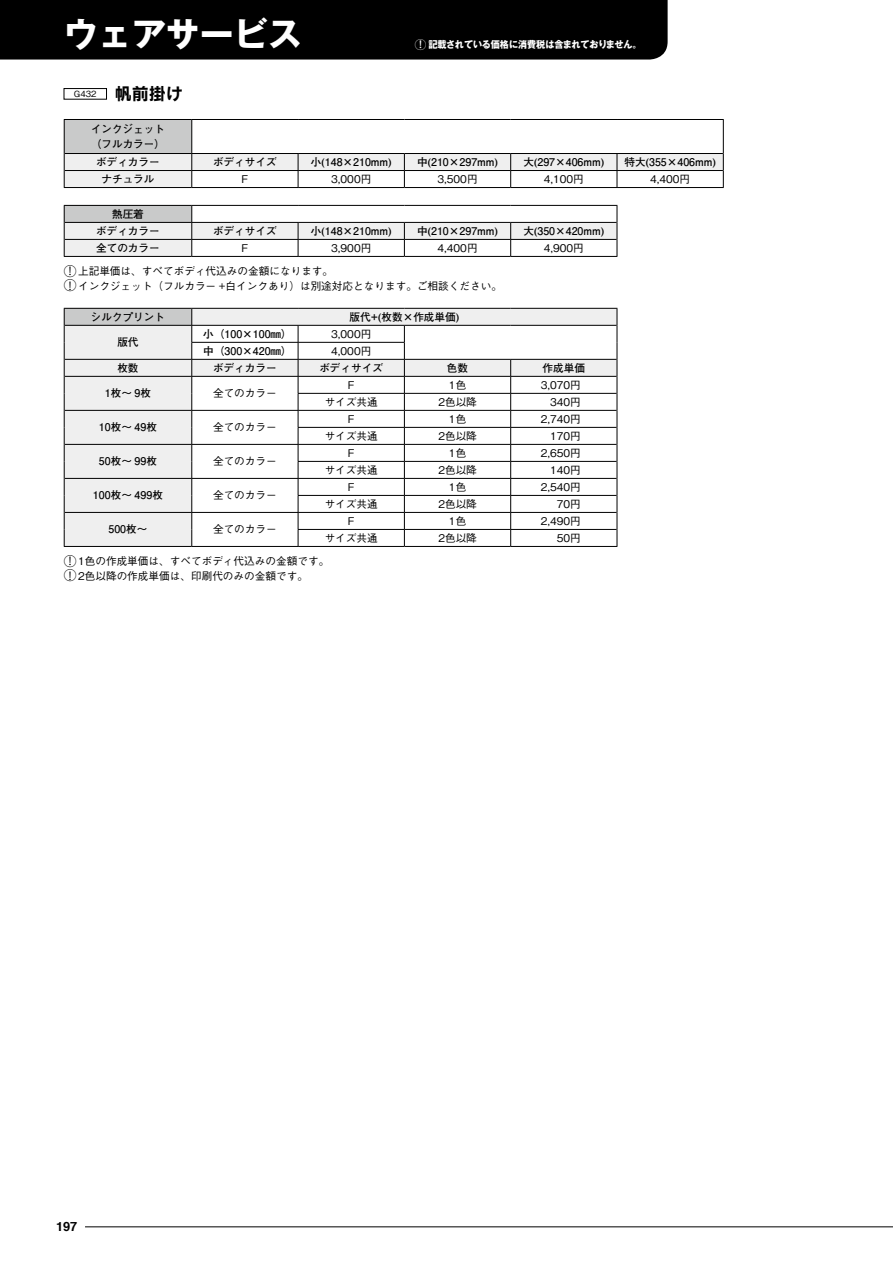
<style>
.page{position:relative;width:893px;height:1263px;background:#fff}
.page>*{position:absolute;margin:0;border:0;box-sizing:border-box;transform-origin:0 0}
.t1{font:700 34.05px "Gothic MB101 Pro";color:#fff}
.t2{font:700 12.75px "Helvetica";color:#000}
.t3{font:500 10.65px/14.9px "Gothic BBB Pr 5";color:#000}
.t4{font:700 10.65px/14.9px "Futo Go B101 Pr 5";color:#000}
.t5{font:700 9.6px "Gothic MB101 Pro";color:#fff;scale:.95 1}
.t6{font:500 8.55px "Gothic BBB Pr 5";color:#000}
.s1{font-family:"Jun 201 Pro";font-weight:400;font-size:11.55px}
.s2{font-family:"Jun 34 Pro";font-weight:500}
.s3{font-family:"Rodin Pro B";font-weight:400;font-size:16.95px}
.s4{font-size:12.75px}
.s5{font-family:"Jun 201 Pro";font-weight:400}
</style>
<div class="page">
<hr style="left:85px;top:1226px;width:808px;height:1px;background:#000">
<div style="left:64px;top:88px;width:43px;height:11px;border:1px solid #000"></div>
<svg style="left:64px;top:119px;width:660px;height:68px"></svg>
<hr style="left:64px;top:187px;width:128px;height:1px;background:#000">
<hr style="left:192px;top:187px;width:106px;height:1px;background:#000">
<hr style="left:298px;top:187px;width:106px;height:1px;background:#000">
<hr style="left:404px;top:187px;width:107px;height:1px;background:#000">
<hr style="left:511px;top:187px;width:106px;height:1px;background:#000">
<hr style="left:617px;top:187px;width:107px;height:1px;background:#000">
<svg style="left:64px;top:205px;width:554px;height:51px"></svg>
<hr style="left:64px;top:256px;width:128px;height:1px;background:#000">
<hr style="left:192px;top:256px;width:106px;height:1px;background:#000">
<hr style="left:298px;top:256px;width:106px;height:1px;background:#000">
<hr style="left:404px;top:256px;width:107px;height:1px;background:#000">
<hr style="left:511px;top:256px;width:106px;height:1px;background:#000">
<svg style="left:64px;top:308px;width:554px;height:238px"></svg>
<hr style="left:404px;top:546px;width:107px;height:1px;background:#000">
<hr style="left:511px;top:546px;width:106px;height:1px;background:#000">
<hr style="left:64px;top:546px;width:128px;height:1px;background:#000">
<hr style="left:192px;top:546px;width:106px;height:1px;background:#000">
<hr style="left:298px;top:546px;width:106px;height:1px;background:#000">
<div style="left:0;top:0;width:668px;height:60px;background:#000"></div>
<h1 class="t1" style="left:64px;top:6px;width:240px">ウェアサービス</h1>
<p class="t5" style="left:415px;top:37px;width:240px"><span class="s1">◯</span><span class="s2">！</span>記載されている価格に消費税は含まれておりません。</p>
<p class="t6" style="left:74px;top:87px;width:110px">G432 <span class="s3">帆前掛け</span></p>
<p class="t4" style="left:91px;top:121px;width:76px">インクジェット（フルカラー）</p>
<p class="t4" style="left:96px;top:154px;width:65px">ボディカラー</p>
<p class="t4" style="left:213px;top:154px;width:65px">ボディサイズ</p>
<p class="t4" style="left:311px;top:154px;width:82px">小(148×210mm)</p>
<p class="t4" style="left:417px;top:154px;width:82px">中(210×297mm)</p>
<p class="t4" style="left:523px;top:154px;width:82px">大(297×406mm)</p>
<p class="t4" style="left:624px;top:154px;width:93px">特大(355×406mm)</p>
<p class="t4" style="left:101px;top:171px;width:55px">ナチュラル</p>
<p class="t3" style="left:242px;top:171px;width:8px">F</p>
<p class="t3" style="left:331px;top:171px;width:42px">3,000円</p>
<p class="t3" style="left:437px;top:171px;width:42px">3,500円</p>
<p class="t3" style="left:544px;top:171px;width:42px">4,100円</p>
<p class="t3" style="left:650px;top:171px;width:42px">4,400円</p>
<p class="t4" style="left:96px;top:205px;width:65px;line-height:17px;text-align:center">熱圧着<br>ボディカラー</p>
<p class="t4" style="left:213px;top:223px;width:65px">ボディサイズ</p>
<p class="t4" style="left:311px;top:223px;width:82px">小(148×210mm)</p>
<p class="t4" style="left:417px;top:223px;width:82px">中(210×297mm)</p>
<p class="t4" style="left:523px;top:223px;width:82px">大(350×420mm)</p>
<p class="t4" style="left:96px;top:240px;width:65px">全てのカラー</p>
<p class="t3" style="left:242px;top:240px;width:8px">F</p>
<p class="t3" style="left:331px;top:240px;width:42px">3,900円</p>
<p class="t3" style="left:437px;top:240px;width:42px">4,400円</p>
<p class="t3" style="left:544px;top:240px;width:42px">4,900円</p>
<p class="t3" style="left:64px;top:262px;width:440px"><span class="s4">◯</span><span class="s5">！</span>上記単価は、すべてボディ代込みの金額になります。<br><span class="s4">◯</span><span class="s5">！</span>インクジェット（フルカラー +白インクあり）は別途対応となります。ご相談ください。</p>
<p class="t4" style="left:91px;top:309px;width:76px">シルクプリント</p>
<p class="t4" style="left:350px;top:309px;width:111px">版代+(枚数×作成単価)</p>
<p class="t4" style="left:117px;top:334px;width:23px">版代</p>
<p class="t4" style="left:203px;top:326px;width:90px">小（100×100㎜）</p>
<p class="t3" style="left:331px;top:325px;width:42px">3,000円</p>
<p class="t4" style="left:203px;top:343px;width:90px">中（300×420㎜）</p>
<p class="t3" style="left:331px;top:342px;width:42px">4,000円</p>
<p class="t4" style="left:117px;top:360px;width:23px">枚数</p>
<p class="t4" style="left:213px;top:360px;width:65px">ボディカラー</p>
<p class="t4" style="left:319px;top:360px;width:65px">ボディサイズ</p>
<p class="t4" style="left:447px;top:360px;width:23px">色数</p>
<p class="t4" style="left:543px;top:360px;width:44px">作成単価</p>
<p class="t4" style="left:105px;top:385px;width:48px">1枚～ 9枚</p>
<p class="t3" style="left:213px;top:385px;width:65px">全てのカラー</p>
<p class="t3" style="left:348px;top:376px;width:8px">F</p>
<p class="t3" style="left:449px;top:376px;width:19px">1色</p>
<p class="t3" style="left:541px;top:376px;width:42px">3,070円</p>
<p class="t3" style="left:325px;top:393px;width:55px">サイズ共通</p>
<p class="t3" style="left:438px;top:393px;width:40px">2色以降</p>
<p class="t3" style="left:550px;top:393px;width:32px">340円</p>
<p class="t4" style="left:99px;top:419px;width:60px">10枚～ 49枚</p>
<p class="t3" style="left:213px;top:419px;width:65px">全てのカラー</p>
<p class="t4" style="left:99px;top:453px;width:60px">50枚～ 99枚</p>
<p class="t3" style="left:213px;top:453px;width:65px">全てのカラー</p>
<p class="t4" style="left:93px;top:487px;width:72px">100枚～ 499枚</p>
<p class="t3" style="left:213px;top:487px;width:65px">全てのカラー</p>
<p class="t4" style="left:108px;top:521px;width:39px">500枚～</p>
<p class="t3" style="left:213px;top:521px;width:65px">全てのカラー</p>
<p class="t3" style="left:348px;top:410px;width:8px">F</p>
<p class="t3" style="left:449px;top:410px;width:19px">1色</p>
<p class="t3" style="left:541px;top:410px;width:42px">2,740円</p>
<p class="t3" style="left:325px;top:427px;width:55px">サイズ共通</p>
<p class="t3" style="left:438px;top:427px;width:40px">2色以降</p>
<p class="t3" style="left:550px;top:427px;width:32px">170円</p>
<p class="t3" style="left:348px;top:444px;width:8px">F</p>
<p class="t3" style="left:449px;top:444px;width:19px">1色</p>
<p class="t3" style="left:541px;top:444px;width:42px">2,650円</p>
<p class="t3" style="left:325px;top:461px;width:55px">サイズ共通</p>
<p class="t3" style="left:438px;top:461px;width:40px">2色以降</p>
<p class="t3" style="left:550px;top:461px;width:32px">140円</p>
<p class="t3" style="left:348px;top:478px;width:8px">F</p>
<p class="t3" style="left:449px;top:478px;width:19px">1色</p>
<p class="t3" style="left:541px;top:478px;width:42px">2,540円</p>
<p class="t3" style="left:325px;top:496px;width:55px">サイズ共通</p>
<p class="t3" style="left:438px;top:496px;width:40px">2色以降</p>
<p class="t3" style="left:557px;top:496px;width:26px">70円</p>
<p class="t3" style="left:348px;top:513px;width:8px">F</p>
<p class="t3" style="left:449px;top:513px;width:19px">1色</p>
<p class="t3" style="left:541px;top:513px;width:42px">2,490円</p>
<p class="t3" style="left:325px;top:530px;width:55px">サイズ共通</p>
<p class="t3" style="left:438px;top:530px;width:40px">2色以降</p>
<p class="t3" style="left:557px;top:530px;width:26px">50円</p>
<p class="t3" style="left:64px;top:552px;width:267px"><span class="s4">◯</span><span class="s5">！</span> 1色の作成単価は、すべてボディ代込みの金額です。<span class="s4">◯</span><span class="s5">！</span> 2色以降の作成単価は、印刷代のみの金額です。</p>
<p class="t2" style="left:56px;top:1217px;width:22px">197</p>
</div>
